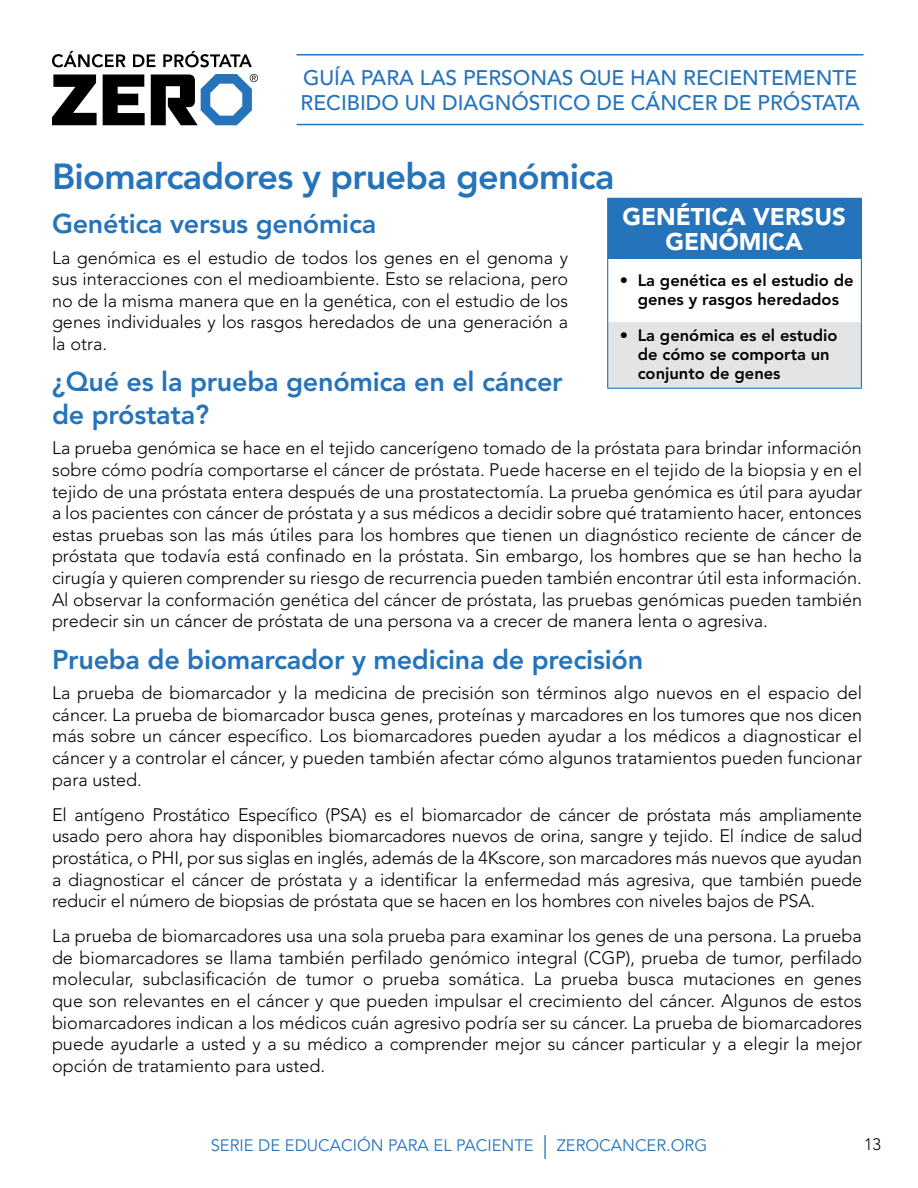
<style>
.page{position:relative;width:918px;height:1188px;background:#fff}
.page>*{position:absolute;margin:0;border:0;box-sizing:border-box;transform-origin:0 0}
.t1{font:800 36px "Avenir LT Pro";letter-spacing:-.02em;color:#2574bb}
.t2{font:800 27px/32.4px "Avenir LT Pro";letter-spacing:-.01em;color:#2574bb}
.t3{font:900 24px/25.5px "Avenir LT Pro";color:#fff;text-align:center}
.t4{font:500 21px/25.5px "Avenir LT Pro";color:#2574bb}
.t5{font:300 18px/21.6px "Avenir LT Pro";color:#000;text-align:justify}
.t6{font:800 16.5px/19px "Avenir LT Pro";color:#000;text-align:center}
.t7{font:16.5px "Avenir LT Pro";color:#2574bb}
.t8{font:300 16.5px "Avenir LT Pro";color:#000}
.s1{font-size:23.85px}
</style>
<div class="page">
<hr style="left:297px;top:54px;width:567px;height:2px;background:#2574bb">
<hr style="left:297px;top:124px;width:567px;height:1px;background:#2574bb">
<svg style="left:52px;top:75px;width:45px;height:50px"></svg>
<svg style="left:103px;top:75px;width:42px;height:50px"></svg>
<svg style="left:151px;top:74px;width:107px;height:51px"></svg>
<svg style="left:52px;top:51px;width:200px;height:16px"></svg>
<div style="left:608px;top:198px;width:253px;height:61px;background:#2574bb"></div>
<div style="left:608px;top:322px;width:253px;height:66px;background:#e3e4e5"></div>
<hr style="left:607px;top:198px;width:255px;height:1px;background:#2574bb">
<hr style="left:607px;top:199px;width:1px;height:60px;background:#2574bb">
<hr style="left:861px;top:199px;width:1px;height:60px;background:#2574bb">
<hr style="left:607px;top:259px;width:1px;height:63px;background:#2574bb">
<hr style="left:861px;top:259px;width:1px;height:63px;background:#2574bb">
<hr style="left:607px;top:322px;width:1px;height:66px;background:#2574bb">
<hr style="left:861px;top:322px;width:1px;height:66px;background:#2574bb">
<hr style="left:607px;top:388px;width:255px;height:1px;background:#2574bb">
<p class="t4" style="left:301px;top:65px;width:561px">GUÍA PARA LAS PERSONAS QUE HAN RECIENTEMENTE<br>RECIBIDO UN DIAGNÓSTICO DE CÁNCER DE PRÓSTATA</p>
<h1 class="t1" style="left:52px;top:155px;width:564px">Biomarcadores y prueba genómica</h1>
<h2 class="t2" style="left:52px;top:208px;width:326px">Genética versus genómica</h2>
<p class="t5" style="left:52px;top:247px;width:518px">La genómica es el estudio de todos los genes en el genoma y sus interacciones con el medioambiente. Esto se relaciona, pero no de la misma manera que en la genética, con el estudio de los genes individuales y los rasgos heredados de una generación a la otra.</p>
<h2 class="t2" style="left:52px;top:366px;width:512px">¿Qué es la prueba genómica en el cáncer de próstata?</h2>
<p class="t5" style="left:52px;top:438px;width:812px">La prueba genómica se hace en el tejido cancerígeno tomado de la próstata para brindar información sobre cómo podría comportarse el cáncer de próstata. Puede hacerse en el tejido de la biopsia y en el tejido de una próstata entera después de una prostatectomía. La prueba genómica es útil para ayudar a los pacientes con cáncer de próstata y a sus médicos a decidir sobre qué tratamiento hacer, entonces estas pruebas son las más útiles para los hombres que tienen un diagnóstico reciente de cáncer de próstata que todavía está confinado en la próstata. Sin embargo, los hombres que se han hecho la cirugía y quieren comprender su riesgo de recurrencia pueden también encontrar útil esta información.<br>Al observar la conformación genética del cáncer de próstata, las pruebas genómicas pueden también predecir sin un cáncer de próstata de una persona va a crecer de manera lenta o agresiva.</p>
<h2 class="t2" style="left:52px;top:643px;width:593px">Prueba de biomarcador y medicina de precisión</h2>
<p class="t5" style="left:52px;top:682px;width:812px">La prueba de biomarcador y la medicina de precisión son términos algo nuevos en el espacio del cáncer. La prueba de biomarcador busca genes, proteínas y marcadores en los tumores que nos dicen más sobre un cáncer específico. Los biomarcadores pueden ayudar a los médicos a diagnosticar el cáncer y a controlar el cáncer, y pueden también afectar cómo algunos tratamientos pueden funcionar para usted.</p>
<p class="t5" style="left:52px;top:804px;width:812px">El antígeno Prostático Específico (PSA) es el biomarcador de cáncer de próstata más ampliamente usado pero ahora hay disponibles biomarcadores nuevos de orina, sangre y tejido. El índice de salud prostática, o PHI, por sus siglas en inglés, además de la 4Kscore, son marcadores más nuevos que ayudan a diagnosticar el cáncer de próstata y a identificar la enfermedad más agresiva, que también puede reducir el número de biopsias de próstata que se hacen en los hombres con niveles bajos de PSA.</p>
<p class="t5" style="left:52px;top:925px;width:812px">La prueba de biomarcadores usa una sola prueba para examinar los genes de una persona. La prueba de biomarcadores se llama también perfilado genómico integral (CGP), prueba de tumor, perfilado molecular, subclasificación de tumor o prueba somática. La prueba busca mutaciones en genes que son relevantes en el cáncer y que pueden impulsar el crecimiento del cáncer. Algunos de estos biomarcadores indican a los médicos cuán agresivo podría ser su cáncer. La prueba de biomarcadores puede ayudarle a usted y a su médico a comprender mejor su cáncer particular y a elegir la mejor opción de tratamiento para usted.</p>
<h3 class="t3" style="left:622px;top:204px;width:225px">GENÉTICA VERSUS<br>GENÓMICA</h3>
<p class="t6" style="left:620px;top:271px;width:236px">• La genética es el estudio de genes y rasgos heredados</p>
<p class="t6" style="left:638px;top:326px;width:201px;text-align:left;text-indent:-18px">• La genómica es el estudio de cómo se comporta un conjunto de genes</p>
<p class="t7" style="left:211px;top:1135px;width:498px">SERIE DE EDUCACIÓN PARA EL PACIENTE <span class="s1">|</span> ZEROCANCER.ORG</p>
<p class="t8" style="left:864px;top:1135px;width:19px">13</p>
</div>
